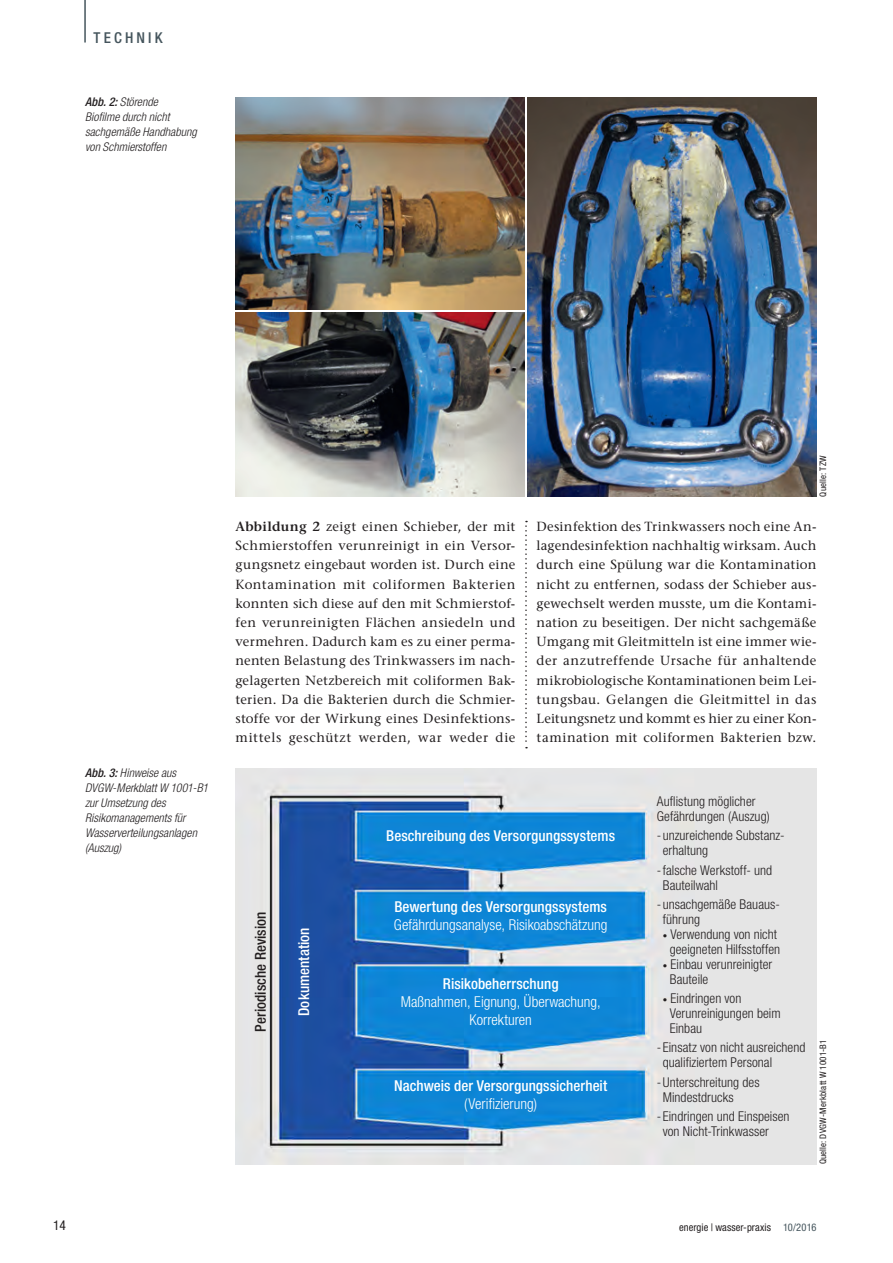
<style>
.page{position:relative;width:893px;height:1263px;background:#fff}
.page>*{position:absolute;margin:0;border:0;box-sizing:border-box;transform-origin:0 0}
.t1{font:300 condensed 15px/18px "Helvetica Neue LT Std";color:#fff}
.t2{font:500 condensed 15px/18px "Helvetica Neue LT Std";letter-spacing:.005em;color:#fff;text-align:center}
.t3{font:500 condensed 15px "Helvetica Neue LT Std";letter-spacing:.005em;color:#231f20}
.t4{font:500 condensed 15px "Helvetica Neue LT Std";letter-spacing:.21em;color:#45555d}
.t5{font:300 condensed 13.5px/15px "Helvetica Neue LT Std";letter-spacing:.005em;color:#231f20}
.t6{font:condensed 13.5px "Helvetica Neue LT Std";color:#231f20}
.t7{font:13.2px/19.2px "Stone Serif";letter-spacing:.03em;color:#231f20;text-align:justify}
.t8{font:italic 300 condensed 12px/15px "Helvetica Neue LT Std";letter-spacing:.005em;color:#231f20}
.t9{font:condensed 10.5px "Helvetica Neue LT Std";letter-spacing:.005em;color:#231f20}
.t10{font:condensed 9px "Helvetica Neue LT Std";letter-spacing:.02em;color:#231f20}
.s1{font-weight:500}
.s2{font-weight:600}
.s3{font-weight:300}
.s4{font-size:9px}
.s5{color:#45555d}
</style>
<div class="page">
<hr style="left:84px;top:0;width:2px;height:43px;background:#45555d">
<svg style="left:525px;top:521px;width:2px;height:227px"></svg>
<img style="left:236px;top:768px;width:580px;height:397px">
<img style="left:236px;top:98px;width:289px;height:211px">
<img style="left:527px;top:98px;width:289px;height:399px">
<img style="left:236px;top:313px;width:289px;height:184px">
<p class="t4" style="left:94px;top:28px;width:71px">TECHNIK</p>
<p class="t8" style="left:85px;top:95px;width:113px"><span class="s1">Abb. 2:</span> Störende<br>Biofilme durch nicht sachgemäße Handhabung von Schmierstoffen</p>
<p class="t8" style="left:85px;top:765px;width:125px"><span class="s1">Abb. 3:</span> Hinweise aus<br>DVGW-Merkblatt W 1001-B1 zur Umsetzung des<br>Risikomanagements für<br>Wasserverteilungsanlagen (Auszug)</p>
<p class="t6" style="left:53px;top:1218px;width:14px">14</p>
<p class="t7" style="left:236px;top:517px;width:281px"><span class="s2">Abbildung 2</span> zeigt einen Schieber, der mit Schmierstoffen verunreinigt in ein Versor&shy;gungsnetz eingebaut worden ist. Durch eine Kontamination mit coliformen Bakterien konnten sich diese auf den mit Schmierstof&shy;fen verunreinigten Flächen ansiedeln und vermehren. Dadurch kam es zu einer perma&shy;nenten Belastung des Trinkwassers im nach&shy;gelagerten Netzbereich mit coliformen Bak&shy;terien. Da die Bakterien durch die Schmier&shy;stoffe vor der Wirkung eines Desinfektions&shy;mittels geschützt werden, war weder die</p>
<p class="t10" style="left:818px;top:497px;width:43px;rotate:-90deg">Quelle: TZW</p>
<p class="t7" style="left:537px;top:517px;width:281px">Desinfektion des Trinkwassers noch eine An&shy;lagendesinfektion nachhaltig wirksam. Auch durch eine Spülung war die Kontamination nicht zu entfernen, sodass der Schieber aus&shy;gewechselt werden musste, um die Kontami&shy;nation zu beseitigen. Der nicht sachgemäße Umgang mit Gleitmitteln ist eine immer wie&shy;der anzutreffende Ursache für anhaltende mikrobiologische Kontaminationen beim Lei&shy;tungsbau. Gelangen die Gleitmittel in das Leitungsnetz und kommt es hier zu einer Kon&shy;tamination mit coliformen Bakterien bzw.</p>
<p class="t3" style="left:251px;top:1032px;width:122px;rotate:-90deg">Periodische Revision</p>
<p class="t2" style="left:295px;top:1016px;width:90px;rotate:-90deg">Dokumentation</p>
<p class="t2" style="left:386px;top:827px;width:230px">Beschreibung des Versorgungssystems</p>
<p class="t1" style="left:394px;top:897px;width:215px"><span class="s1">Bewertung des Versorgungssystems<br></span>Gefährdungsanalyse, Risikoabschätzung</p>
<p class="t1" style="left:401px;top:974px;width:201px;text-align:center"><span class="s1">Risikobeherrschung<br></span>Maßnahmen, Eignung, Überwachung,<br>Korrekturen</p>
<p class="t2" style="left:394px;top:1076px;width:215px">Nachweis der Versorgungssicherheit <span class="s3">(Verifizierung)</span></p>
<p class="t5" style="left:657px;top:794px;width:114px">Auflistung möglicher<br>Gefährdungen (Auszug)</p>
<p class="t5" style="left:663px;top:828px;width:123px;text-indent:-6px">-unzureichende Substanz&shy;erhaltung</p>
<p class="t5" style="left:663px;top:862px;width:111px;text-indent:-6px">-falsche Werkstoff- und<br>Bauteilwahl</p>
<p class="t5" style="left:663px;top:896px;width:119px;text-indent:-6px">-unsachgemäße Bauaus&shy;führung</p>
<p class="t5" style="left:663px;top:926px;width:119px;text-align:center"><span class="s4">•</span> Verwendung von nicht geeigneten Hilfsstoffen</p>
<p class="t5" style="left:670px;top:956px;width:104px;text-indent:-7px"><span class="s4">•</span> Einbau verunreinigter<br>Bauteile</p>
<p class="t5" style="left:670px;top:991px;width:112px;text-indent:-7px"><span class="s4">•</span> Eindringen von<br>Verunreinigungen beim<br>Einbau</p>
<p class="t5" style="left:663px;top:1040px;width:144px;text-indent:-6px">-Einsatz von nicht ausreichend qualifiziertem Personal</p>
<p class="t5" style="left:663px;top:1074px;width:98px;text-indent:-6px">-Unterschreitung des<br>Mindestdrucks</p>
<p class="t5" style="left:663px;top:1108px;width:128px;text-indent:-6px">-Eindringen und Einspeisen von Nicht-Trinkwasser</p>
<p class="t10" style="left:818px;top:1164px;width:126px;rotate:-90deg">Quelle: DVGW-Merkblatt W 1001-B1</p>
<p class="t9" style="left:679px;top:1221px;width:139px">energie | wasser-praxis <span class="s5">10/2016</span></p>
</div>
